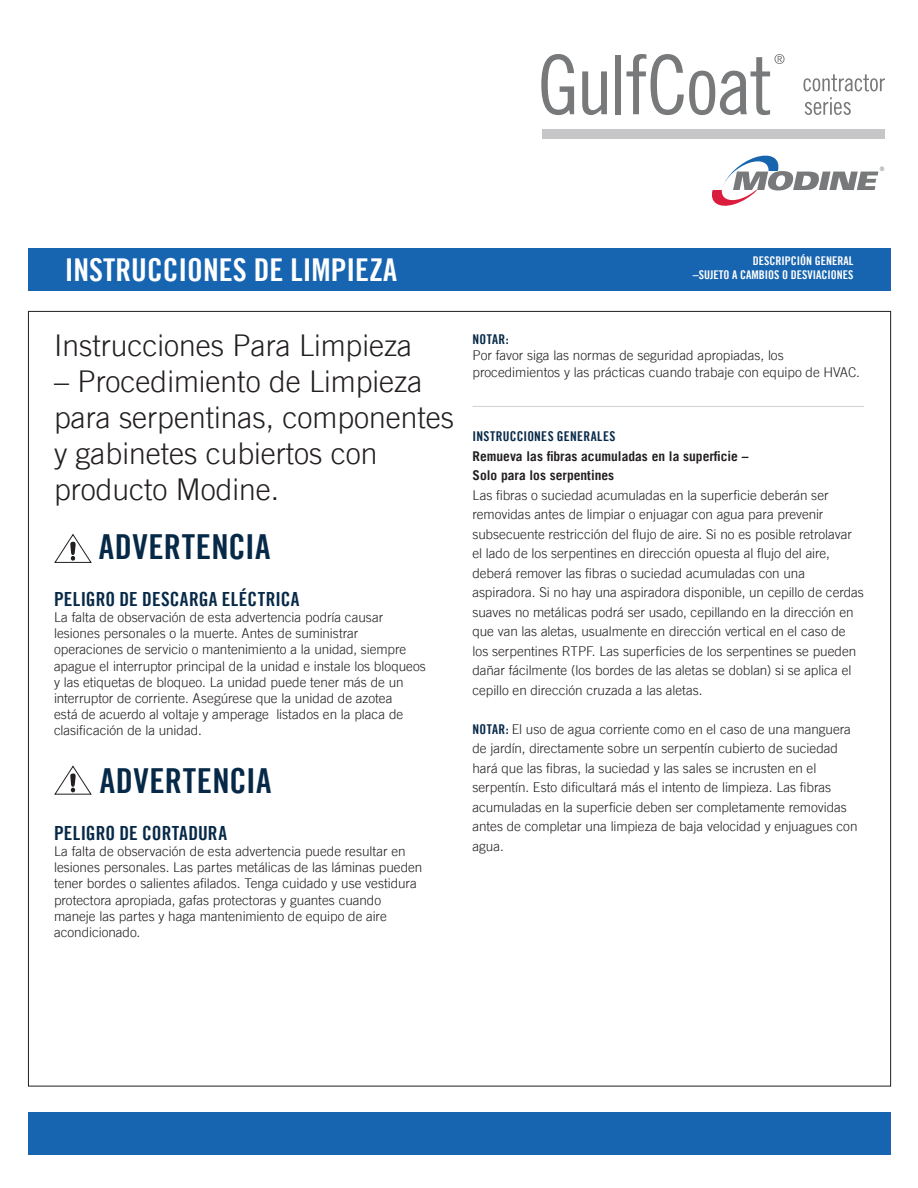
<style>
.page{position:relative;width:918px;height:1188px;background:#fff}
.page>*{position:absolute;margin:0;border:0;box-sizing:border-box;transform-origin:0 0}
.t1{font:34.5px "Trade Gothic LT Bold Cond Twenty";letter-spacing:.01em;color:#072948}
.t2{font:31.5px "Trade Gothic LT Bold Cond Twenty";color:#fff}
.t3{font:300 30px/36px "Trade Gothic LT";color:#231f20}
.t4{font:19.5px "Trade Gothic LT Bold Cond Twenty";letter-spacing:.01em;color:#072948}
.t5{font:300 13.5px/19.5px "Trade Gothic LT";color:#231f20}
.t6{font:700 13.5px/19.5px "Trade Gothic LT";color:#231f20}
.t7{font:13.5px "Trade Gothic LT Bold Cond Twenty";letter-spacing:.02em;color:#072948}
.t8{font:12px/14.4px "Trade Gothic LT Bold Cond Twenty";color:#fff;text-align:right}
.s1{font-family:"Trade Gothic LT Bold Cond Twenty";font-weight:400;color:#072948}
</style>
<div class="page">
<div style="left:28px;top:249px;width:863px;height:42px;background:#1764b0"></div>
<div style="left:28px;top:1113px;width:863px;height:42px;background:#1764b0"></div>
<hr style="left:472px;top:406px;width:392px;height:1px;background:#787d83">
<svg style="left:54px;top:534px;width:38px;height:29px"></svg>
<svg style="left:54px;top:766px;width:38px;height:29px"></svg>
<div style="left:542px;top:130px;width:343px;height:9px;background:#c6c6c8"></div>
<svg style="left:541px;top:54px;width:33px;height:61px"></svg>
<svg style="left:582px;top:71px;width:25px;height:44px"></svg>
<div style="left:615px;top:55px;width:6px;height:59px;background:#78797a"></div>
<svg style="left:803px;top:74px;width:82px;height:17px"></svg>
<svg style="left:805px;top:97px;width:46px;height:18px"></svg>
<svg style="left:712px;top:155px;width:172px;height:51px"></svg>
<svg style="left:626px;top:54px;width:159px;height:61px"></svg>
<h2 class="t2" style="left:65px;top:251px;width:334px">INSTRUCCIONES DE LIMPIEZA</h2>
<p class="t8" style="left:693px;top:253px;width:162px">DESCRIPCIÓN GENERAL<br>–SUJETO A CAMBIOS O DESVIACIONES</p>
<h3 class="t3" style="left:54px;top:327px;width:360px">Instrucciones Para Limpieza</h3>
<h3 class="t3" style="left:54px;top:363px;width:402px">– Procedimiento de Limpieza para serpentinas, componentes y gabinetes cubiertos con producto Modine.</h3>
<h1 class="t1" style="left:99px;top:526px;width:173px">ADVERTENCIA</h1>
<h3 class="t4" style="left:54px;top:587px;width:247px">PELIGRO DE DESCARGA ELÉCTRICA</h3>
<p class="t5" style="left:54px;top:609px;width:373px;line-height:16.2px">La falta de observación de esta advertencia podría causar lesiones personales o la muerte. Antes de suministrar operaciones de servicio o mantenimiento a la unidad, siempre apague el interruptor principal de la unidad e instale los bloqueos y las etiquetas de bloqueo. La unidad puede tener más de un interruptor de corriente. Asegúrese que la unidad de azotea<br>está de acuerdo al voltaje y amperage listados en la placa de clasificación de la unidad.</p>
<h1 class="t1" style="left:100px;top:760px;width:173px">ADVERTENCIA</h1>
<h3 class="t4" style="left:54px;top:821px;width:175px">PELIGRO DE CORTADURA</h3>
<p class="t5" style="left:54px;top:843px;width:370px;line-height:16.2px">La falta de observación de esta advertencia puede resultar en lesiones personales. Las partes metálicas de las láminas pueden tener bordes o salientes afilados. Tenga cuidado y use vestidura protectora apropiada, gafas protectoras y guantes cuando maneje las partes y haga mantenimiento de equipo de aire acondicionado.</p>
<p class="t7" style="left:472px;top:331px;width:38px">NOTAR:</p>
<p class="t5" style="left:472px;top:347px;width:389px;line-height:16.2px">Por favor siga las normas de seguridad apropiadas, los procedimientos y las prácticas cuando trabaje con equipo de HVAC.</p>
<p class="t7" style="left:472px;top:428px;width:144px">INSTRUCCIONES GENERALES</p>
<p class="t6" style="left:472px;top:446px;width:277px">Remueva las fibras acumuladas en la superficie –<br>Solo para los serpentines</p>
<p class="t5" style="left:472px;top:485px;width:393px">Las fibras o suciedad acumuladas en la superficie deberán ser removidas antes de limpiar o enjuagar con agua para prevenir subsecuente restricción del flujo de aire. Si no es posible retrolavar el lado de los serpentines en dirección opuesta al flujo del aire, deberá remover las fibras o suciedad acumuladas con una aspiradora. Si no hay una aspiradora disponible, un cepillo de cerdas suaves no metálicas podrá ser usado, cepillando en la dirección en que van las aletas, usualmente en dirección vertical en el caso de los serpentines RTPF. Las superficies de los serpentines se pueden dañar fácilmente (los bordes de las aletas se doblan) si se aplica el cepillo en dirección cruzada a las aletas.</p>
<p class="t5" style="left:472px;top:719px;width:387px"><span class="s1">NOTAR:</span> El uso de agua corriente como en el caso de una manguera de jardín, directamente sobre un serpentín cubierto de suciedad hará que las fibras, la suciedad y las sales se incrusten en el serpentín. Esto dificultará más el intento de limpieza. Las fibras acumuladas en la superficie deben ser completamente removidas antes de completar una limpieza de baja velocidad y enjuagues con agua.</p>
</div>
